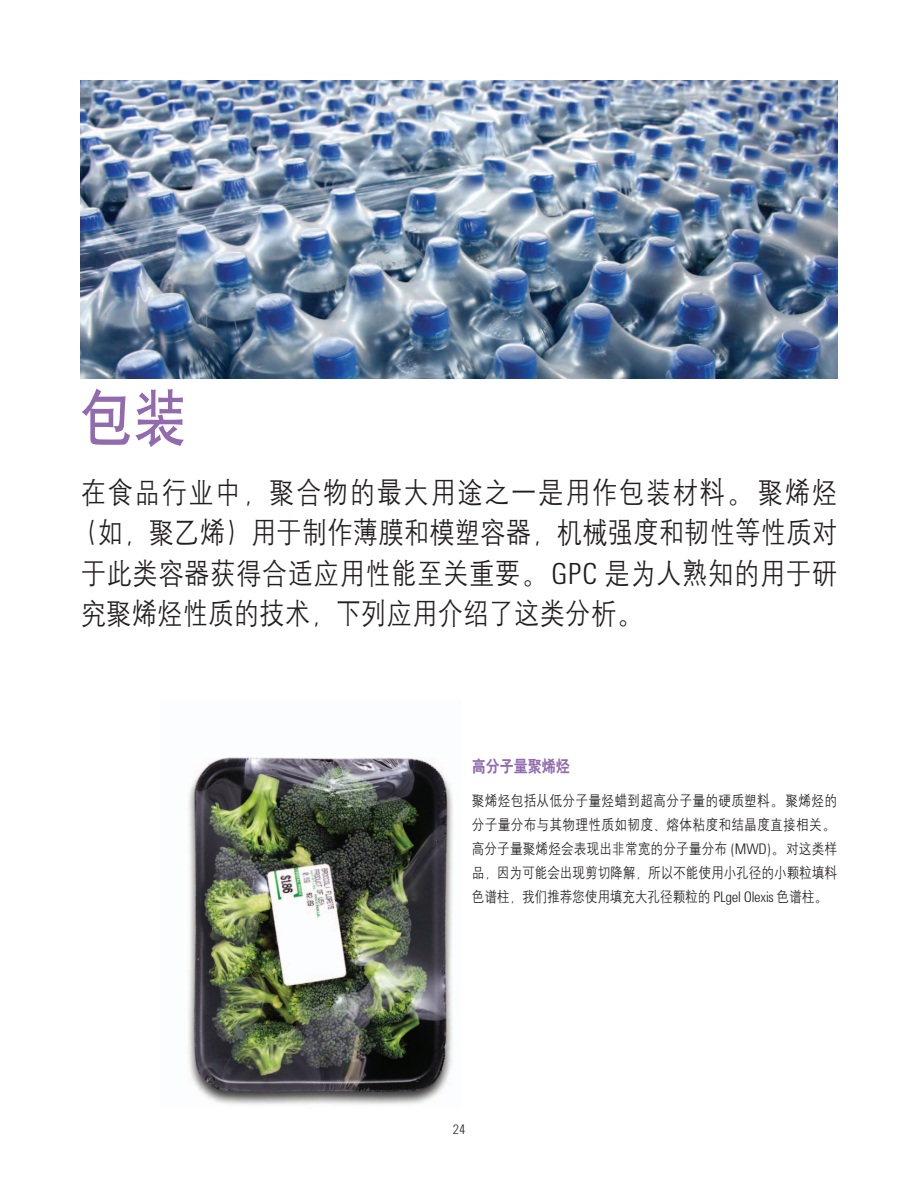
<style>
.page{position:relative;width:918px;height:1188px;background:#fff}
.page>*{position:absolute;margin:0;border:0;box-sizing:border-box;transform-origin:0 0}
.t1{font:61.5px "H Yb 1 gj";color:#916bae;scale:.85 1}
.t2{font:30px/40.5px "H Yg 2 gj";letter-spacing:.015em;color:#231f20;text-align:justify;scale:.85 1}
.t3{font:16.5px "H Yb 2 gj";color:#916bae;scale:.85 1}
.t4{font:15px/24px "H Yg 2 gj";letter-spacing:-.01em;color:#231f20;text-align:justify;scale:.85 1}
.t5{font:300 13.5px "Agilent Cond";color:#231f20}
.s1{font-family:"Agilent Cond";font-weight:300}
</style>
<div class="page">
<img style="left:81px;top:81px;width:757px;height:297px">
<img style="left:188px;top:757px;width:265px;height:348px">
<h1 class="t1" style="left:81px;top:387px;width:126px">包装</h1>
<h2 class="t2" style="left:72px;top:471px;width:902px">在食品行业中，聚合物的最大用途之一是用作包装材料。聚烯烃（如，聚乙烯）用于制作薄膜和模塑容器，机械强度和韧性等性质对于此类容器获得合适应用性能至关重要。<span class="s1">GPC</span> 是为人熟知的用于研究聚烯烃性质的技术，下列应用介绍了这类分析。</h2>
<p class="t3" style="left:472px;top:757px;width:117px">高分子量聚烯烃</p>
<p class="t4" style="left:472px;top:789px;width:431px">聚烯烃包括从低分子量烃蜡到超高分子量的硬质塑料。聚烯烃的分子量分布与其物理性质如韧度、熔体粘度和结晶度直接相关。高分子量聚烯烃会表现出非常宽的分子量分布 <span class="s1">(MWD)</span>。对这类样品，因为可能会出现剪切降解，所以不能使用小孔径的小颗粒填料色谱柱，我们推荐您使用填充大孔径颗粒的 <span class="s1">PLgel Olexis</span> 色谱柱。</p>
<p class="t5" style="left:453px;top:1121px;width:14px">24</p>
</div>
